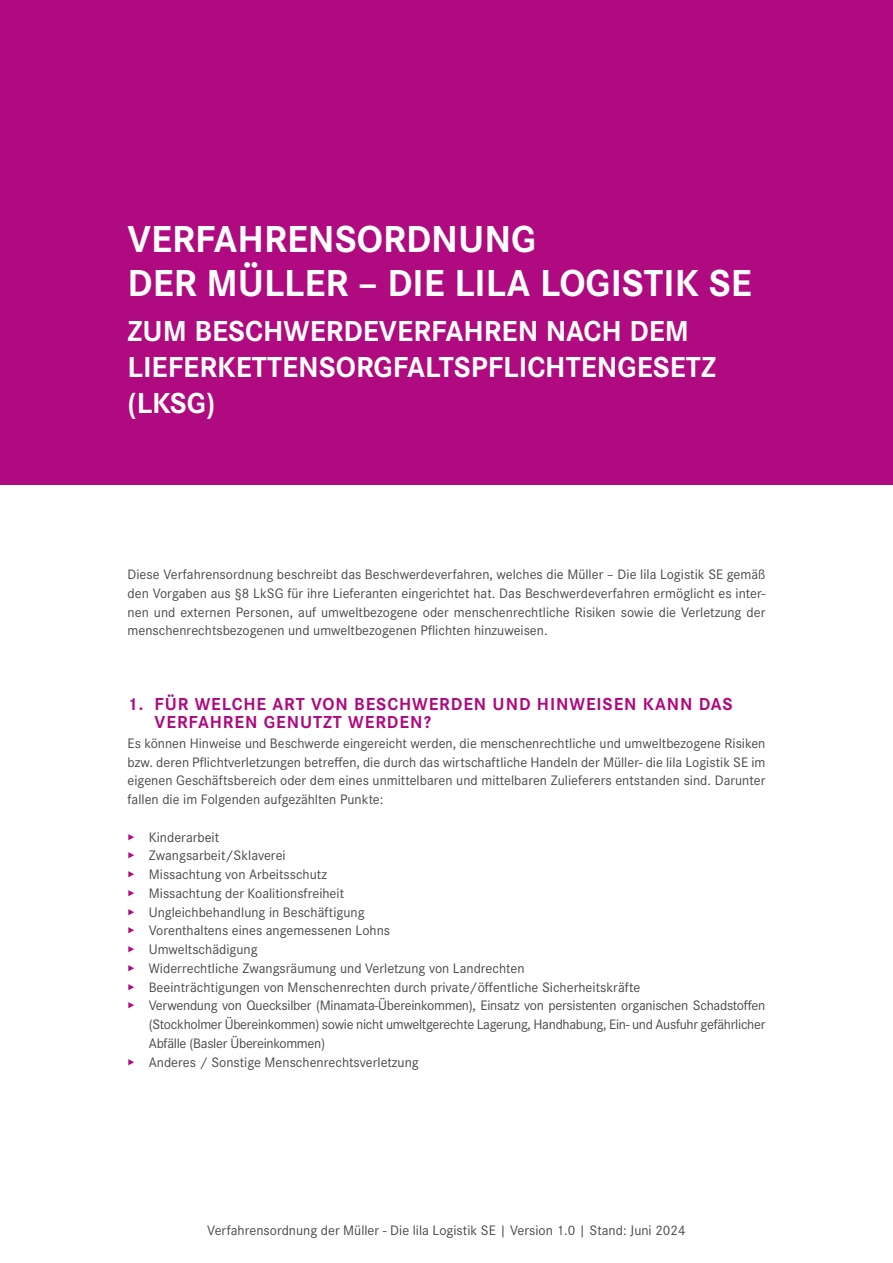
<style>
.page{position:relative;width:893px;height:1263px;background:#fff}
.page>*{position:absolute;margin:0;border:0;box-sizing:border-box;transform-origin:0 0}
.t1{font:700 39px/44.5px "Corporate S";color:#fff}
.t2{font:700 30px/36px "Corporate S";color:#fff}
.t3{font:700 18px/18px "Corporate S";letter-spacing:.05em;color:#af0a7f}
.t4{font:14.25px/18.8px "Corporate S";color:#484847;text-align:justify}
.t5{font:14.25px "Corporate S";letter-spacing:-.02em;color:#484847}
.s1{color:#af0a7f}
</style>
<div class="page">
<div style="left:0;top:0;width:893px;height:485px;background:#af0a7f"></div>
<h1 class="t1" style="left:128px;top:215px;width:626px">VERFAHRENSORDNUNG<br>DER MÜLLER – DIE LILA LOGISTIK SE</h1>
<h2 class="t2" style="left:128px;top:312px;width:590px">ZUM BESCHWERDEVERFAHREN NACH DEM<br>LIEFERKETTENSORGFALTSPFLICHTENGESETZ (LKSG)</h2>
<p class="t4" style="left:128px;top:564px;width:639px">Diese Verfahrensordnung beschreibt das Beschwerdeverfahren, welches die Müller – Die lila Logistik SE gemäß den Vorgaben aus §8 LkSG für ihre Lieferanten eingerichtet hat. Das Beschwerdeverfahren ermöglicht es inter&shy;nen und externen Personen, auf umweltbezogene oder menschenrechtliche Risiken sowie die Verletzung der menschenrechtsbezogenen und umweltbezogenen Pflichten hinzuweisen.</p>
<p class="t3" style="left:155px;top:695px;width:580px;text-indent:-27px">1. FÜR WELCHE ART VON BESCHWERDEN UND HINWEISEN KANN DAS<br>VERFAHREN GENUTZT WERDEN?</p>
<p class="t4" style="left:128px;top:733px;width:639px">Es können Hinweise und Beschwerde eingereicht werden, die menschenrechtliche und umweltbezogene Risiken bzw. deren Pflichtverletzungen betreffen, die durch das wirtschaftliche Handeln der Müller- die lila Logistik SE im eigenen Geschäftsbereich oder dem eines unmittelbaren und mittelbaren Zulieferers entstanden sind. Darunter fallen die im Folgenden aufgezählten Punkte:</p>
<p class="t4" style="left:128px;top:827px;width:93px"><span class="s1">▸</span> Kinderarbeit</p>
<p class="t4" style="left:128px;top:846px;width:160px"><span class="s1">▸</span> Zwangsarbeit/Sklaverei</p>
<p class="t4" style="left:128px;top:864px;width:201px"><span class="s1">▸</span> Missachtung von Arbeitsschutz</p>
<p class="t4" style="left:128px;top:883px;width:218px"><span class="s1">▸</span> Missachtung der Koalitionsfreiheit</p>
<p class="t4" style="left:128px;top:902px;width:238px"><span class="s1">▸</span> Ungleichbehandlung in Beschäftigung</p>
<p class="t4" style="left:128px;top:921px;width:264px"><span class="s1">▸</span> Vorenthaltens eines angemessenen Lohns</p>
<p class="t4" style="left:128px;top:939px;width:131px"><span class="s1">▸</span> Umweltschädigung</p>
<p class="t4" style="left:128px;top:958px;width:399px"><span class="s1">▸</span> Widerrechtliche Zwangsräumung und Verletzung von Landrechten</p>
<p class="t4" style="left:128px;top:977px;width:514px"><span class="s1">▸</span> Beeinträchtigungen von Menschenrechten durch private/öffentliche Sicherheitskräfte</p>
<p class="t5" style="left:128px;top:996px;width:639px"><span class="s1">▸</span> Verwendung von Quecksilber (Minamata-Übereinkommen), Einsatz von persistenten organischen Schadstoffen</p>
<p class="t5" style="left:149px;top:1015px;width:618px">(Stockholmer Übereinkommen) sowie nicht umweltgerechte Lagerung, Handhabung, Ein- und Ausfuhr gefährlicher</p>
<p class="t5" style="left:149px;top:1034px;width:178px">Abfälle (Basler Übereinkommen)</p>
<p class="t4" style="left:128px;top:1052px;width:293px"><span class="s1">▸</span> Anderes / Sonstige Menschenrechtsverletzung</p>
<p class="t4" style="left:207px;top:1221px;width:480px">Verfahrensordnung der Müller - Die lila Logistik SE | Version 1.0 | Stand: Juni 2024</p>
</div>
